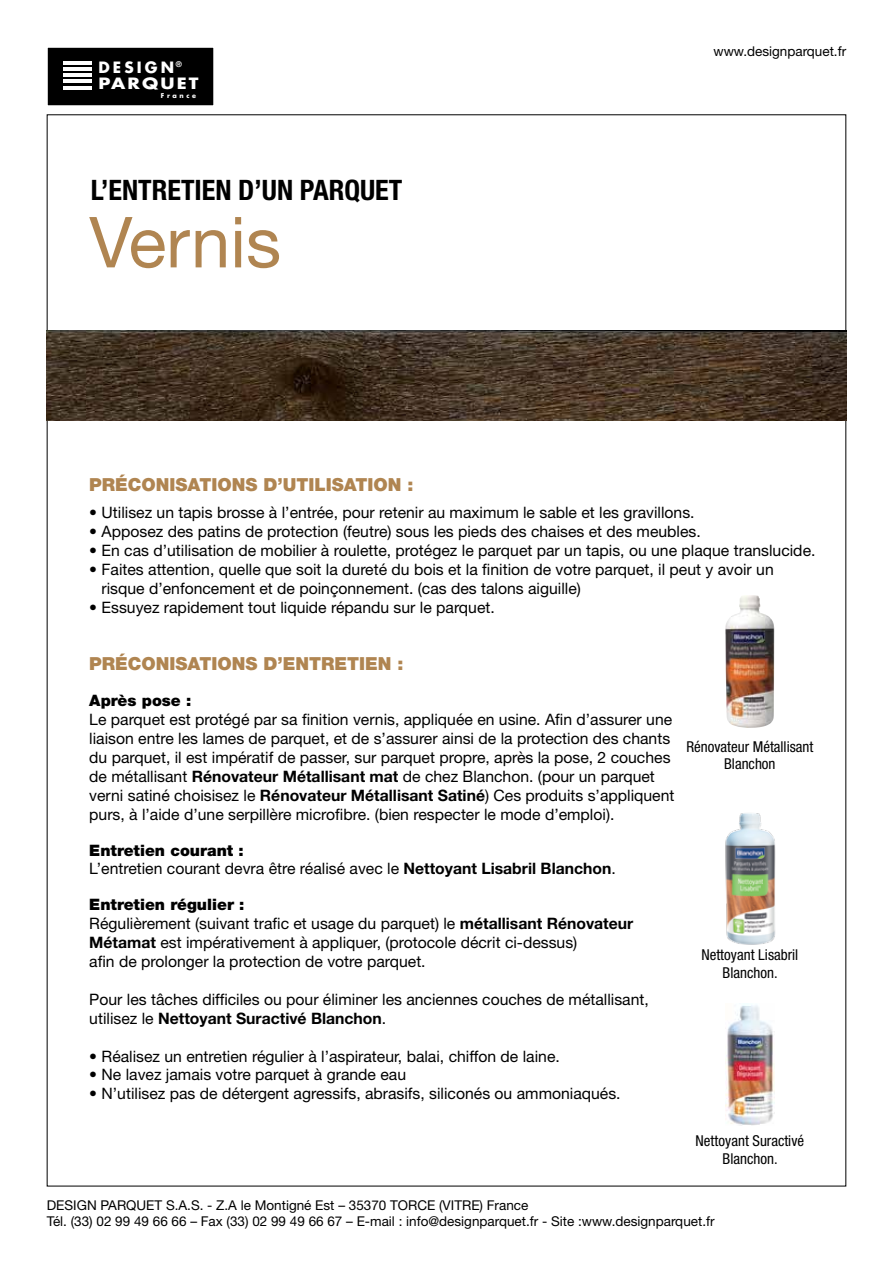
<style>
.page{position:relative;width:893px;height:1263px;background:#fff}
.page>*{position:absolute;margin:0;border:0;box-sizing:border-box;transform-origin:0 0}
.t1{font:70.5px "Helvetica Neue LT Std";color:#b08551}
.t2{font:700 condensed 28.2px "Helvetica Neue LT Std";color:#000}
.t3{font:900 18px "Helvetica Neue LT Std";color:#b08551}
.t4{font:15.75px/18.9px "Helvetica Neue LT Std";color:#000}
.t5{font:900 15.75px "Helvetica Neue LT Std";color:#000}
.t6{font:700 15.15px/15.9px "Futura";letter-spacing:.115em;color:#fff}
.t7{font:condensed 15px/17.2px "Helvetica Neue LT Std";color:#000;text-align:center}
.t8{font:13.5px/16.5px "Helvetica Neue LT Std";color:#000}
.t9{font:800 7.65px "Futura";color:#fff}
.t10{font:700 6.45px "Futura";letter-spacing:.4em;color:#fff}
.s1{font-weight:700}
.s2{font-weight:900}
</style>
<div class="page">
<div style="left:47px;top:47px;width:167px;height:59px;background:#000"></div>
<hr style="left:63px;top:61px;width:29px;height:4px;background:#fff">
<hr style="left:63px;top:68px;width:29px;height:3px;background:#fff">
<hr style="left:63px;top:74px;width:29px;height:3px;background:#fff">
<hr style="left:63px;top:80px;width:29px;height:3px;background:#fff">
<hr style="left:63px;top:86px;width:29px;height:3px;background:#fff">
<div style="left:47px;top:47px;width:167px;height:59px;border:1px solid #fff"></div>
<img style="left:47px;top:331px;width:799px;height:90px">
<img style="left:725px;top:813px;width:51px;height:132px">
<img style="left:725px;top:1004px;width:50px;height:121px">
<img style="left:725px;top:595px;width:49px;height:133px">
<p class="t6" style="left:98px;top:59px;width:102px">DESIGN<br>PARQUET</p>
<p class="t10" style="left:161px;top:91px;width:37px">France</p>
<p class="t9" style="left:176px;top:59px;width:8px">®</p>
<h2 class="t2" style="left:91px;top:172px;width:299px">L’ENTRETIEN D’UN PARQUET</h2>
<h1 class="t1" style="left:89px;top:200px;width:193px">Vernis</h1>
<p class="t8" style="left:713px;top:43px;width:134px">www.designparquet.fr</p>
<p class="t3" style="left:89px;top:474px;width:326px">PRÉCONISATIONS D’UTILISATION :</p>
<p class="t4" style="left:89px;top:503px;width:607px">• Utilisez un tapis brosse à l’entrée, pour retenir au maximum le sable et les gravillons.</p>
<p class="t4" style="left:89px;top:522px;width:613px">• Apposez des patins de protection (feutre) sous les pieds des chaises et des meubles.</p>
<p class="t4" style="left:89px;top:541px;width:728px">• En cas d’utilisation de mobilier à roulette, protégez le parquet par un tapis, ou une plaque translucide.</p>
<p class="t4" style="left:102px;top:560px;width:674px;text-indent:-12px">• Faites attention, quelle que soit la dureté du bois et la finition de votre parquet, il peut y avoir un risque d’enfoncement et de poinçonnement. (cas des talons aiguille)</p>
<p class="t4" style="left:89px;top:597px;width:407px">• Essuyez rapidement tout liquide répandu sur le parquet.</p>
<p class="t3" style="left:89px;top:653px;width:316px">PRÉCONISATIONS D’ENTRETIEN :</p>
<p class="t5" style="left:89px;top:691px;width:104px">APRÈS POSE :</p>
<p class="t4" style="left:89px;top:710px;width:587px">Le parquet est protégé par sa finition vernis, appliquée en usine. Afin d’assurer une liaison entre les lames de parquet, et de s’assurer ainsi de la protection des chants du parquet, il est impératif de passer, sur parquet propre, après la pose, 2 couches de métallisant <span class="s1">Rénovateur Métallisant mat</span> de chez Blanchon. (pour un parquet verni satiné choisisez le <span class="s1">Rénovateur Métallisant Satiné</span>) Ces produits s’appliquent purs, à l’aide d’une serpillère microfibre. (bien respecter le mode d’emploi).</p>
<p class="t4" style="left:89px;top:840px;width:528px"><span class="s2">ENTRETIEN COURANT :<br></span>L’entretien courant devra être réalisé avec le <span class="s1">Nettoyant Lisabril Blanchon</span>.</p>
<p class="t4" style="left:89px;top:895px;width:546px"><span class="s2">ENTRETIEN RÉGULIER :<br></span>Régulièrement (suivant trafic et usage du parquet) le <span class="s1">métallisant Rénovateur Métamat</span> est impérativement à appliquer, (protocole décrit ci-dessus)<br>afin de prolonger la protection de votre parquet.</p>
<p class="t4" style="left:89px;top:989px;width:561px">Pour les tâches difficiles ou pour éliminer les anciennes couches de métallisant, utilisez le <span class="s1">Nettoyant Suractivé Blanchon</span>.</p>
<p class="t4" style="left:89px;top:1046px;width:472px">• Réalisez un entretien régulier à l’aspirateur, balai, chiffon de laine.</p>
<p class="t4" style="left:89px;top:1065px;width:318px">• Ne lavez jamais votre parquet à grande eau</p>
<p class="t4" style="left:89px;top:1084px;width:533px">• N’utilisez pas de détergent agressifs, abrasifs, siliconés ou ammoniaqués.</p>
<p class="t7" style="left:686px;top:738px;width:129px">Rénovateur Métallisant<br>Blanchon</p>
<p class="t7" style="left:701px;top:946px;width:98px">Nettoyant Lisabril<br>Blanchon.</p>
<p class="t7" style="left:696px;top:1132px;width:110px">Nettoyant Suractivé<br>Blanchon.</p>
<p class="t8" style="left:47px;top:1196px;width:669px">DESIGN PARQUET S.A.S. - Z.A le Montigné Est – 35370 TORCE (VITRE) France<br>Tél. (33) 02 99 49 66 66 – Fax (33) 02 99 49 66 67 – E-mail : info@designparquet.fr - Site :www.designparquet.fr</p>
</div>
